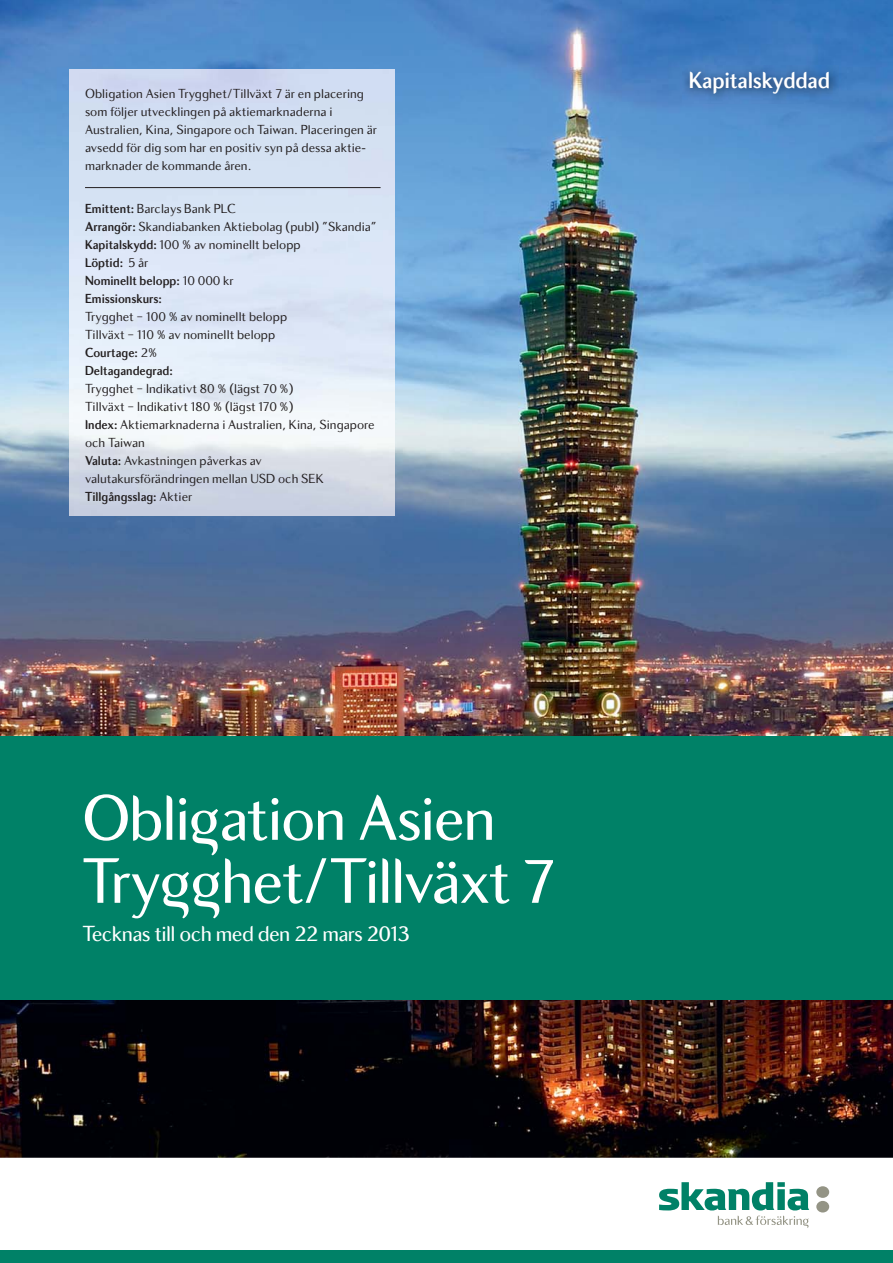
<style>
.page{position:relative;width:893px;height:1263px;background:#fff}
.page>*{position:absolute;margin:0;border:0;box-sizing:border-box;transform-origin:0 0}
.t1{font:66px/63px "Skandia Display";color:#fff}
.t2{font:700 24px "Skandia Display";letter-spacing:-.01em;color:#fff}
.t3{font:22.5px "Skandia Display";color:#fff}
.t4{font:13.5px/18px "Skandia Text";color:#231f20}
.t5{font:700 13.5px/18px "Skandia Display";color:#231f20}
.s1{font-family:"Skandia Display";font-weight:700}
.s2{font-family:"Skandia Text";font-weight:400}
</style>
<div class="page">
<img style="left:0;top:0;width:893px;height:1158px">
<img style="left:69px;top:69px;width:326px;height:447px">
<hr style="left:85px;top:187px;width:296px;height:1px;background:#231f20">
<div style="left:0;top:737px;width:893px;height:263px;background:#008167"></div>
<div style="left:0;top:1250px;width:893px;height:13px;background:#008167"></div>
<svg style="left:816px;top:1186px;width:13px;height:26px"></svg>
<svg style="left:659px;top:1182px;width:150px;height:46px"></svg>
<img style="left:683px;top:65px;width:156px;height:38px">
<p class="t4" style="left:85px;top:86px;width:294px">Obligation Asien Trygghet/Tillväxt 7 är en placering som följer utvecklingen på aktie marknaderna i Australien, Kina, Singapore och Taiwan. Placeringen är avsedd för dig som har en positiv syn på dessa aktie&shy;marknader de kommande åren.</p>
<p class="t4" style="left:85px;top:200px;width:293px"><span class="s1">Emittent:</span> Barclays Bank PLC<br><span class="s1">Arrangör:</span> Skandiabanken Aktiebolag (publ) ”Skandia”<br><span class="s1">Kapitalskydd:</span> 100 % av nominellt belopp</p>
<p class="t5" style="left:85px;top:254px;width:150px">Löptid: <span class="s2">5 år<br></span>Nominellt belopp: <span class="s2">10 000 kr<br></span>Emissionskurs:</p>
<p class="t4" style="left:85px;top:308px;width:204px">Trygghet – 100 % av nominellt belopp<br>Tillväxt – 110 % av nominellt belopp</p>
<p class="t5" style="left:85px;top:344px;width:89px">Courtage: <span class="s2">2%<br></span>Deltagandegrad:</p>
<p class="t4" style="left:85px;top:380px;width:291px">Trygghet – Indikativt 80 % (lägst 70 %)<br>Tillväxt – Indikativt 180 % (lägst 170 %)<br><span class="s1">Index:</span> Aktiemarknaderna i Australien, Kina, Singapore och Taiwan<br><span class="s1">Valuta:</span> Avkastningen påverkas av valutakursförändringen mellan USD och SEK</p>
<p class="t5" style="left:85px;top:488px;width:109px">Tillgångsslag: <span class="s2">Aktier</span></p>
<h1 class="t1" style="left:83px;top:793px;width:473px">Obli¯ation Asien<br>Try¯¯het/Tillväxt 7</h1>
<h3 class="t3" style="left:83px;top:925px;width:328px">Tecknas till och med den 22 mars 2013</h3>
<h2 class="t2" style="left:689px;top:71px;width:143px">Kapitalskyddad</h2>
</div>
